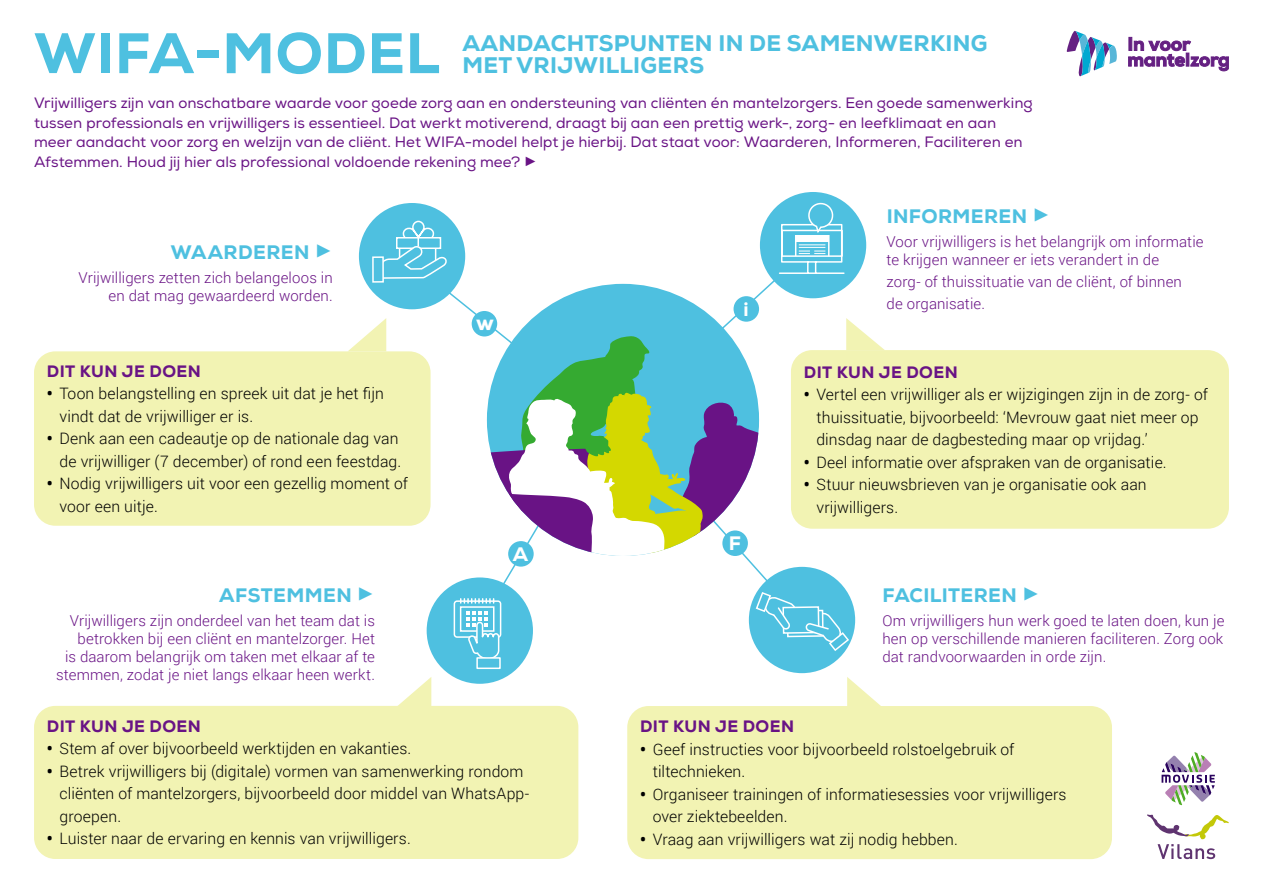
<style>
.page{position:relative;width:1263px;height:893px;background:#fff}
.page>*{position:absolute;margin:0;border:0;box-sizing:border-box;transform-origin:0 0}
.t1{font:800 57px "Nexa";letter-spacing:.015em;color:#4ec0e0}
.t2{font:800 22.5px/22.5px "Nexa";letter-spacing:.015em;color:#4ec0e0}
.t3{font:800 21px "Nexa";color:#fff}
.t4{font:800 19.5px "Nexa";letter-spacing:.02em;color:#4ec0e0}
.t5{font:800 19.5px "Nexa";color:#fff}
.t6{font:800 16.5px "Nexa";letter-spacing:.025em;color:#691385}
.t7{font:300 15.75px/22.5px "Roboto";letter-spacing:.005em;color:#000}
.t8{font:300 15px/18px "Roboto";letter-spacing:.01em;color:#691385}
.t9{font:15px/19.5px "Nexa";letter-spacing:.005em;color:#691385}
.s1{font-weight:900}
</style>
<div class="page">
<div style="left:427px;top:577px;width:106px;height:107px;background:#4ec0e0;border-radius:50%"></div>
<div style="left:34px;top:706px;width:544px;height:153px;background:#f2f3b3;border-radius:21px"></div>
<svg style="left:397px;top:677px;width:34px;height:29px"></svg>
<div style="left:627px;top:706px;width:485px;height:153px;background:#f2f3b3;border-radius:21px"></div>
<svg style="left:847px;top:677px;width:34px;height:29px"></svg>
<div style="left:791px;top:350px;width:438px;height:179px;background:#f2f3b3;border-radius:21px"></div>
<div style="left:34px;top:351px;width:397px;height:175px;background:#f2f3b3;border-radius:21px"></div>
<div style="left:760px;top:192px;width:106px;height:106px;background:#4ec0e0;border-radius:50%"></div>
<div style="left:749px;top:567px;width:106px;height:106px;background:#4ec0e0;border-radius:50%"></div>
<svg style="left:1147px;top:814px;width:82px;height:45px"></svg>
<svg style="left:1161px;top:752px;width:54px;height:53px"></svg>
<svg style="left:348px;top:200px;width:537px;height:460px"></svg>
<div style="left:476px;top:657px;width:25px;height:12px;background:#4ec0e0;border:2px solid #fff"></div>
<svg style="left:1067px;top:31px;width:50px;height:45px"></svg>
<div style="left:1129px;top:37px;width:3px;height:14px;background:#652082;border:1px solid #652082"></div>
<svg style="left:1128px;top:41px;width:101px;height:30px"></svg>
<h1 class="t1" style="left:34px;top:17px;width:407px">WIFA-MODEL</h1>
<h2 class="t2" style="left:462px;top:32px;width:527px">AANDACHTSPUNTEN IN DE SAMENWERKING<br>MET VRIJWILLIGERS</h2>
<p class="t9" style="left:34px;top:94px;width:1000px">Vrijwilligers zijn van onschatbare waarde voor goede zorg aan en ondersteuning van cliënten én mantelzorgers. Een goede samenwerking tussen professionals en vrijwilligers is essentieel. Dat werkt motiverend, draagt bij aan een prettig werk-, zorg- en leefklimaat en aan meer aandacht voor zorg en welzijn van de cliënt. Het WIFA-model helpt je hierbij. Dat staat voor: Waarderen, Informeren, Faciliteren en Afstemmen. Houd jij hier als professional voldoende rekening mee? ✓</p>
<p class="t4" style="left:171px;top:240px;width:163px">WAARDEREN ✓</p>
<p class="t8" style="left:79px;top:268px;width:256px;text-align:right">Vrijwilligers zetten zich belangeloos in en dat mag gewaardeerd worden.</p>
<p class="t6" style="left:47px;top:361px;width:155px">DIT KUN JE DOEN</p>
<p class="t7" style="left:60px;top:382px;width:326px;text-indent:-13px"><span class="s1">•</span> Toon belangstelling en spreek uit dat je het fijn vindt dat de vrijwilliger er is.</p>
<p class="t7" style="left:47px;top:427px;width:356px;text-align:right"><span class="s1">•</span> Denk aan een cadeautje op de nationale dag van de vrijwilliger (7 december) of rond een feestdag.</p>
<p class="t7" style="left:60px;top:472px;width:350px;text-indent:-13px"><span class="s1">•</span> Nodig vrijwilligers uit voor een gezellig moment of voor een uitje.</p>
<p class="t4" style="left:219px;top:582px;width:157px">AFSTEMMEN ✓</p>
<p class="t8" style="left:56px;top:611px;width:320px;text-align:right">Vrijwilligers zijn onderdeel van het team dat is betrokken bij een cliënt en mantelzorger. Het<br>is daarom belangrijk om taken met elkaar af te stemmen, zodat je niet langs elkaar heen werkt.</p>
<h3 class="t3" style="left:476px;top:309px;width:19px">w</h3>
<p class="t5" style="left:513px;top:541px;width:17px">A</p>
<p class="t6" style="left:47px;top:716px;width:155px">DIT KUN JE DOEN</p>
<p class="t7" style="left:47px;top:737px;width:366px"><span class="s1">•</span> Stem af over bijvoorbeeld werktijden en vakanties.</p>
<p class="t7" style="left:60px;top:760px;width:471px;text-indent:-13px"><span class="s1">•</span> Betrek vrijwilligers bij (digitale) vormen van samenwerking rondom cliënten of mantelzorgers, bijvoorbeeld door middel van WhatsApp&shy;groepen.</p>
<p class="t7" style="left:47px;top:827px;width:365px"><span class="s1">•</span> Luister naar de ervaring en kennis van vrijwilligers.</p>
<p class="t5" style="left:743px;top:297px;width:7px">i</p>
<p class="t5" style="left:729px;top:531px;width:14px">F</p>
<p class="t4" style="left:887px;top:203px;width:165px">INFORMEREN ✓</p>
<p class="t8" style="left:887px;top:232px;width:318px">Voor vrijwilligers is het belangrijk om informatie te krijgen wanneer er iets verandert in de</p>
<p class="t8" style="left:887px;top:270px;width:297px;line-height:22.2px">zorg- of thuissituatie van de cliënt, of binnen de organisatie.</p>
<p class="t6" style="left:804px;top:361px;width:155px">DIT KUN JE DOEN</p>
<p class="t7" style="left:816px;top:383px;width:393px;text-indent:-13px"><span class="s1">•</span> Vertel een vrijwilliger als er wijzigingen zijn in de zorg- of thuissituatie, bijvoorbeeld: ‘Mevrouw gaat niet meer op dinsdag naar de dagbesteding maar op vrijdag.’</p>
<p class="t7" style="left:804px;top:450px;width:364px"><span class="s1">•</span> Deel informatie over afspraken van de organisatie.</p>
<p class="t7" style="left:816px;top:473px;width:332px;text-indent:-13px"><span class="s1">•</span> Stuur nieuwsbrieven van je organisatie ook aan vrijwilligers.</p>
<p class="t4" style="left:882px;top:582px;width:159px">FACILITEREN ✓</p>
<p class="t8" style="left:882px;top:611px;width:344px;text-align:justify">Om vrijwilligers hun werk goed te laten doen, kun je hen op verschillende manieren faciliteren. Zorg ook dat randvoorwaarden in orde zijn.</p>
<p class="t6" style="left:640px;top:716px;width:155px">DIT KUN JE DOEN</p>
<p class="t7" style="left:653px;top:737px;width:363px;text-indent:-13px"><span class="s1">•</span> Geef instructies voor bijvoorbeeld rolstoelgebruik of tiltechnieken.</p>
<p class="t7" style="left:653px;top:782px;width:415px;text-indent:-13px"><span class="s1">•</span> Organiseer trainingen of informatiesessies voor vrijwilligers over ziektebeelden.</p>
<p class="t7" style="left:640px;top:827px;width:319px"><span class="s1">•</span> Vraag aan vrijwilligers wat zij nodig hebben.</p>
</div>
